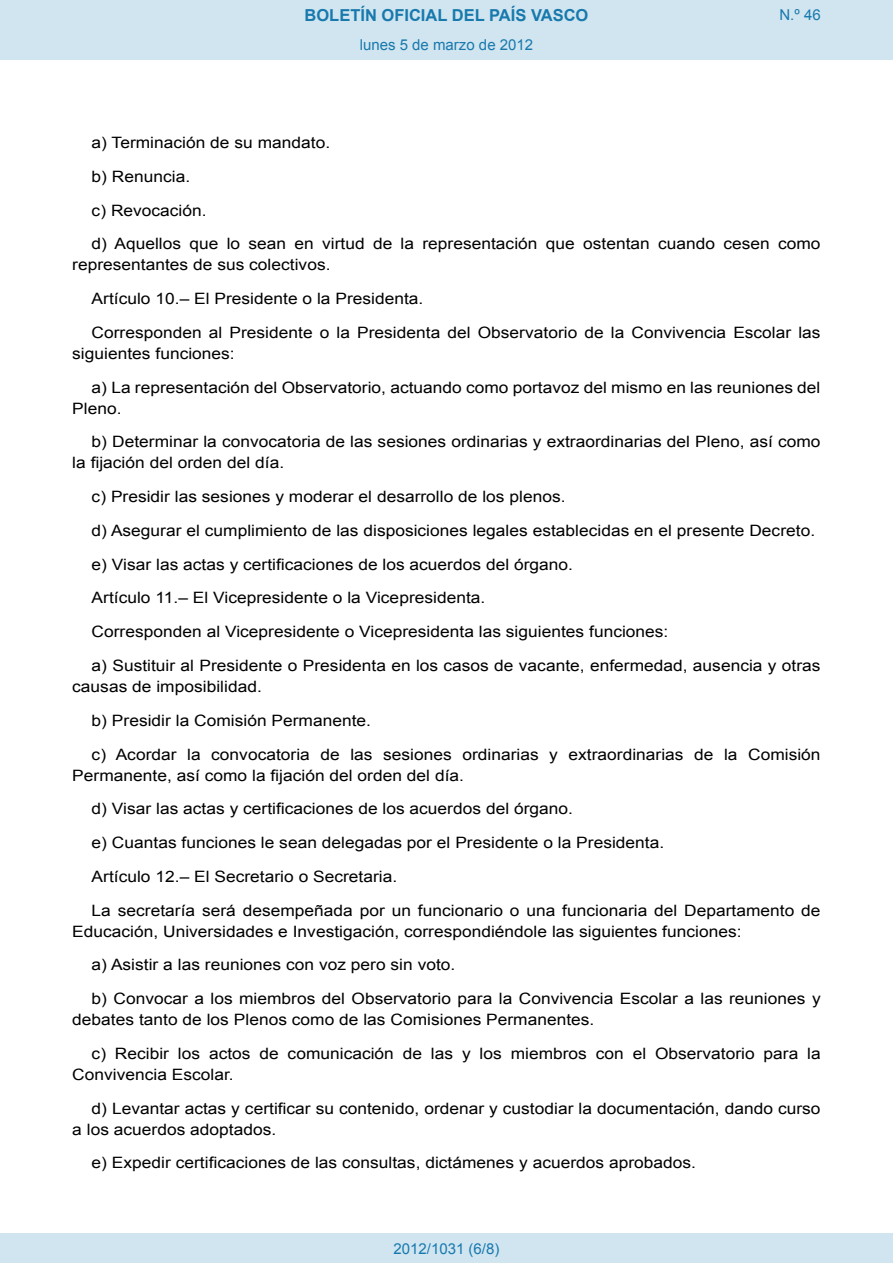
<style>
.page{position:relative;width:893px;height:1263px;background:#fff}
.page>*{position:absolute;margin:0;border:0;box-sizing:border-box;transform-origin:0 0}
.t1{font:700 16.5px "Arial";color:#1879ad}
.BOPVDetalle{font:15.6px/21px "Arial";color:#000;scale:1.11 1}
.Paginacion_Centro{font:15px "Arial";color:#1879ad}
</style>
<div class="page">
<div style="left:0;top:0;width:893px;height:60px;background:#d0e5f0"></div>
<div style="left:0;top:1233px;width:893px;height:30px;background:#d0e5f0"></div>
<p class="t1" style="left:305px;top:4px;width:285px">BOLETÍN OFICIAL DEL PAÍS VASCO</p>
<p class="Paginacion_Centro" style="left:360px;top:35px;width:175px">lunes 5 de marzo de 2012</p>
<p class="Paginacion_Centro" style="left:779px;top:5px;width:43px">N.º 46</p>
<p class="BOPVDetalle" style="left:92px;top:132px;width:216px">a) Terminación de su mandato.</p>
<p class="BOPVDetalle" style="left:92px;top:166px;width:90px">b) Renuncia.</p>
<p class="BOPVDetalle" style="left:92px;top:200px;width:105px">c) Revocación.</p>
<p class="BOPVDetalle" style="left:72px;top:234px;width:676px;text-indent:19px">d) Aquellos que lo sean en virtud de la representación que ostentan cuando cesen como representantes de sus colectivos.</p>
<p class="BOPVDetalle" style="left:92px;top:288px;width:300px">Artículo 10.– El Presidente o la Presidenta.</p>
<p class="BOPVDetalle" style="left:72px;top:322px;width:676px;text-indent:19px">Corresponden al Presidente o la Presidenta del Observatorio de la Convivencia Escolar las siguientes funciones:</p>
<p class="BOPVDetalle" style="left:72px;top:377px;width:676px;text-indent:19px">a) La representación del Observatorio, actuando como portavoz del mismo en las reuniones del<br>Pleno.</p>
<p class="BOPVDetalle" style="left:72px;top:432px;width:676px;text-indent:19px">b) Determinar la convocatoria de las sesiones ordinarias y extraordinarias del Pleno, así como la fijación del orden del día.</p>
<p class="BOPVDetalle" style="left:92px;top:486px;width:428px">c) Presidir las sesiones y moderar el desarrollo de los plenos.</p>
<p class="BOPVDetalle" style="left:92px;top:520px;width:653px">d) Asegurar el cumplimiento de las disposiciones legales establecidas en el presente Decreto.</p>
<p class="BOPVDetalle" style="left:92px;top:554px;width:435px">e) Visar las actas y certificaciones de los acuerdos del órgano.</p>
<p class="BOPVDetalle" style="left:92px;top:588px;width:356px">Artículo 11.– El Vicepresidente o la Vicepresidenta.</p>
<p class="BOPVDetalle" style="left:92px;top:621px;width:521px">Corresponden al Vicepresidente o Vicepresidenta las siguientes funciones:</p>
<p class="BOPVDetalle" style="left:72px;top:655px;width:676px;text-indent:19px">a) Sustituir al Presidente o Presidenta en los casos de vacante, enfermedad, ausencia y otras causas de imposibilidad.</p>
<p class="BOPVDetalle" style="left:92px;top:710px;width:253px">b) Presidir la Comisión Permanente.</p>
<p class="BOPVDetalle" style="left:72px;top:744px;width:676px;text-indent:19px">c) Acordar la convocatoria de las sesiones ordinarias y extraordinarias de la Comisión<br>Permanente, así como la fijación del orden del día.</p>
<p class="BOPVDetalle" style="left:92px;top:798px;width:435px">d) Visar las actas y certificaciones de los acuerdos del órgano.</p>
<p class="BOPVDetalle" style="left:92px;top:832px;width:517px">e) Cuantas funciones le sean delegadas por el Presidente o la Presidenta.</p>
<p class="BOPVDetalle" style="left:92px;top:866px;width:277px">Artículo 12.– El Secretario o Secretaria.</p>
<p class="BOPVDetalle" style="left:72px;top:900px;width:676px;text-indent:19px">La secretaría será desempeñada por un funcionario o una funcionaria del Departamento de<br>Educación, Universidades e Investigación, correspondiéndole las siguientes funciones:</p>
<p class="BOPVDetalle" style="left:92px;top:954px;width:329px">a) Asistir a las reuniones con voz pero sin voto.</p>
<p class="BOPVDetalle" style="left:72px;top:988px;width:676px;text-indent:19px">b) Convocar a los miembros del Observatorio para la Convivencia Escolar a las reuniones y debates tanto de los Plenos como de las Comisiones Permanentes.</p>
<p class="BOPVDetalle" style="left:72px;top:1043px;width:676px;text-indent:19px">c) Recibir los actos de comunicación de las y los miembros con el Observatorio para la<br>Convivencia Escolar.</p>
<p class="BOPVDetalle" style="left:72px;top:1098px;width:676px;text-indent:19px">d) Levantar actas y certificar su contenido, ordenar y custodiar la documentación, dando curso a los acuerdos adoptados.</p>
<p class="BOPVDetalle" style="left:92px;top:1152px;width:546px">e) Expedir certificaciones de las consultas, dictámenes y acuerdos aprobados.</p>
<p class="Paginacion_Centro" style="left:393px;top:1238px;width:107px">2012/1031 (6/8)</p>
</div>
